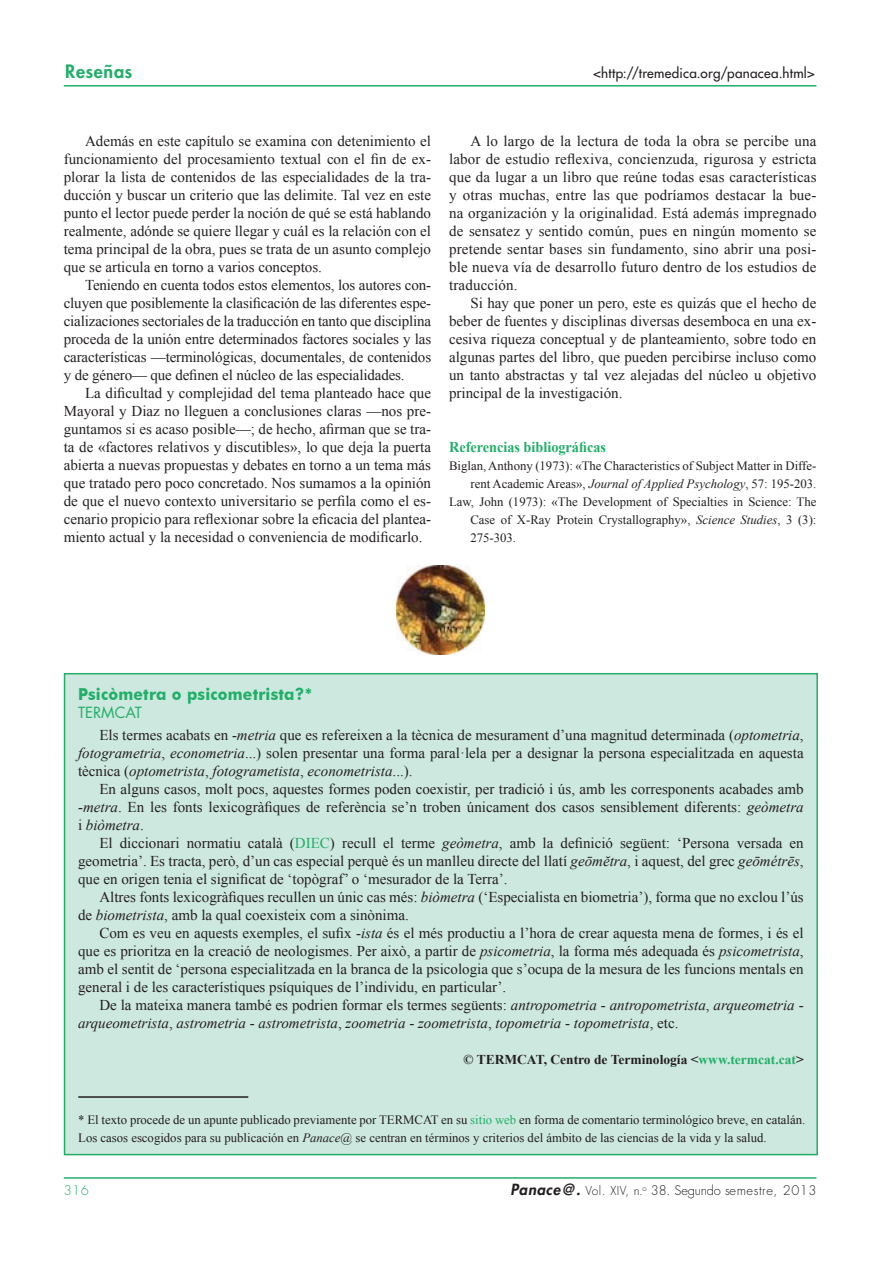
<style>
.page{position:relative;width:893px;height:1263px;background:#fff}
.page>*{position:absolute;margin:0;border:0;box-sizing:border-box;transform-origin:0 0}
.t1{font:800 18px "Futura Std";letter-spacing:.04em;color:#21ae68}
.t2{font:700 16.5px "Futura BT";letter-spacing:.015em;color:#21ae68;scale:.95 1}
.t3{font:15px/18px "Times New Roman";color:#231f20;text-align:justify}
.t4{font:italic 15px/18px "Times New Roman";color:#231f20}
.t5{font:700 15px "Times New Roman";color:#21ae68;scale:.95 1}
.t6{font:15px "Futura Std";color:#21ae68}
.t7{font:700 13.5px "Times New Roman";color:#231f20}
.t8{font:500 13.5px "Futura Std";letter-spacing:.02em;color:#231f20}
.t9{font:300 12.9px "Futura Std";letter-spacing:.04em;color:#231f20}
.t10{font:300 12.9px "Futura Std";color:#21ae68}
.t11{font:12.75px/18px "Times New Roman";color:#231f20}
.s1{font-style:italic}
.s2{color:#21ae68}
.s3{font-style:normal}
.s4{font-weight:800;font-style:italic;font-size:15px}
.s5{font-size:12px}
</style>
<div class="page">
<hr style="left:64px;top:1177px;width:752px;height:2px;background:#21ae68">
<hr style="left:64px;top:85px;width:752px;height:2px;background:#21ae68">
<div style="left:65px;top:674px;width:752px;height:480px;background:#cde8de"></div>
<div style="left:64px;top:673px;width:754px;height:482px;border:2px solid #21ae68"></div>
<hr style="left:78px;top:1096px;width:170px;height:2px;background:#231f20">
<img style="left:396px;top:566px;width:89px;height:88px">
<p class="t1" style="left:65px;top:60px;width:69px">Reseñas</p>
<p class="t8" style="left:593px;top:65px;width:223px">&lt;http://tremedica.org/panacea.html&gt;</p>
<p class="t3" style="left:64px;top:131px;width:369px;text-indent:21px">Además en este capítulo se examina con detenimiento el funcionamiento del procesamiento textual con el fin de ex&shy;plorar la lista de contenidos de las especialidades de la tra&shy;ducción y buscar un criterio que las delimite. Tal vez en este punto el lector puede perder la noción de qué se está hablando realmente, adónde se quiere llegar y cuál es la relación con el tema principal de la obra, pues se trata de un asunto complejo que se articula en torno a varios conceptos.</p>
<p class="t3" style="left:64px;top:275px;width:369px;text-indent:21px">Teniendo en cuenta todos estos elementos, los autores con&shy;cluyen que posiblemente la clasificación de las diferentes espe&shy;cializaciones sectoriales de la traducción en tanto que disciplina proceda de la unión entre determinados factores sociales y las características —terminológicas, documentales, de contenidos y de género— que definen el núcleo de las especialidades.</p>
<p class="t3" style="left:64px;top:383px;width:369px;text-indent:21px">La dificultad y complejidad del tema planteado hace que Mayoral y Diaz no lleguen a conclusiones claras —nos pre&shy;guntamos si es acaso posible—; de hecho, afirman que se tra&shy;ta de «factores relativos y discutibles», lo que deja la puerta abierta a nuevas propuestas y debates en torno a un tema más que tratado pero poco concretado. Nos sumamos a la opinión de que el nuevo contexto universitario se perfila como el es&shy;cenario propicio para reflexionar sobre la eficacia del plantea&shy;miento actual y la necesidad o conveniencia de modificarlo.</p>
<p class="t3" style="left:449px;top:131px;width:369px;text-indent:21px">A lo largo de la lectura de toda la obra se percibe una labor de estudio reflexiva, concienzuda, rigurosa y estricta que da lugar a un libro que reúne todas esas características y otras muchas, entre las que podríamos destacar la bue&shy;na organización y la originalidad. Está además impregnado de sensatez y sentido común, pues en ningún momento se pretende sentar bases sin fundamento, sino abrir una posi&shy;ble nueva vía de desarrollo futuro dentro de los estudios de traducción.</p>
<p class="t3" style="left:449px;top:293px;width:369px;text-indent:21px">Si hay que poner un pero, este es quizás que el hecho de beber de fuentes y disciplinas diversas desemboca en una ex&shy;cesiva riqueza conceptual y de planteamiento, sobre todo en algunas partes del libro, que pueden percibirse incluso como un tanto abstractas y tal vez alejadas del núcleo u objetivo principal de la investigación.</p>
<p class="t5" style="left:449px;top:436px;width:167px">Referencias bibliográficas</p>
<p class="t11" style="left:449px;top:456px;width:369px">Biglan, Anthony (1973): «The Characteristics of Subject Matter in Diffe-</p>
<p class="t11" style="left:470px;top:474px;width:347px">rent Academic Areas», <span class="s1">Journal of Applied Psychology</span>, 57: 195-203.</p>
<p class="t11" style="left:449px;top:492px;width:369px">Law, John (1973): «The Development of Specialties in Science: The</p>
<p class="t11" style="left:470px;top:510px;width:348px">Case of X-Ray Protein Crystallography», <span class="s1">Science Studies</span>, 3 (3):</p>
<p class="t11" style="left:470px;top:528px;width:47px">275-303.</p>
<p class="t2" style="left:78px;top:684px;width:248px">Psicòmetra o psicometrista?*</p>
<p class="t6" style="left:78px;top:703px;width:65px">TERMCAT</p>
<p class="t3" style="left:78px;top:725px;width:727px;text-indent:21px">Els termes acabats en <span class="s1">-metria</span> que es refereixen a la tècnica de mesurament d’una magnitud determinada (<span class="s1">optometria</span>, <span class="s1">fotogrametria</span>, <span class="s1">econometria</span>...) solen presentar una forma paral·lela per a designar la persona especialitzada en aquesta tècnica (<span class="s1">optometrista</span>, <span class="s1">fotogrametista</span>, <span class="s1">econometrista</span>...).</p>
<p class="t3" style="left:78px;top:779px;width:727px;text-indent:21px">En alguns casos, molt pocs, aquestes formes poden coexistir, per tradició i ús, amb les corresponents acabades amb <span class="s1">-metra</span>. En les fonts lexicogràfiques de referència se’n troben únicament dos casos sensiblement diferents: <span class="s1">geòmetra </span>i <span class="s1">biòmetra</span>.</p>
<p class="t3" style="left:78px;top:833px;width:727px;text-indent:21px">El diccionari normatiu català (<span class="s2">DIEC</span>) recull el terme <span class="s1">geòmetra</span>, amb la definició següent: ‘Persona versada en geometria’. Es tracta, però, d’un cas especial perquè és un manlleu directe del llatí <span class="s1">geōmĕtra</span>, i aquest, del grec <span class="s1">geōmétrēs</span>, que en origen tenia el significat de ‘topògraf’ o ‘mesurador de la Terra’.</p>
<p class="t3" style="left:78px;top:887px;width:727px;text-indent:21px">Altres fonts lexicogràfiques recullen un únic cas més: <span class="s1">biòmetra</span> (‘Especialista en biometria’), forma que no exclou l’ús de <span class="s1">biometrista</span>, amb la qual coexisteix com a sinònima.</p>
<p class="t3" style="left:78px;top:923px;width:727px;text-indent:21px">Com es veu en aquests exemples, el sufix -<span class="s1">ista</span> és el més productiu a l’hora de crear aquesta mena de formes, i és el que es prioritza en la creació de neologismes. Per això, a partir de <span class="s1">psicometria</span>, la forma més adequada és <span class="s1">psicometrista</span>, amb el sentit de ‘persona especialitzada en la branca de la psicologia que s’ocupa de la mesura de les funcions mentals en general i de les característiques psíquiques de l’individu, en particular’.</p>
<p class="t4" style="left:78px;top:995px;width:727px;text-indent:21px"><span class="s3">De la mateixa manera també es podrien formar els termes següents:</span> antropometria <span class="s3">-</span> antropometrista<span class="s3">,</span> arqueometria <span class="s3">- </span>arqueometrista<span class="s3">,</span> astrometria <span class="s3">-</span> astrometrista<span class="s3">,</span> zoometria <span class="s3">-</span> zoometrista<span class="s3">,</span> topometria <span class="s3">-</span> topometrista<span class="s3">, etc.</span></p>
<p class="t7" style="left:463px;top:1050px;width:342px">© TERMCAT, Centro de Terminología &lt;<span class="s2">www.termcat.cat</span>&gt;</p>
<p class="t11" style="left:78px;top:1111px;width:729px">* El texto procede de un apunte publicado previamente por TERMCAT en su <span class="s2">sitio web</span> en forma de comentario terminológico breve, en catalán.<br>Los casos escogidos para su publicación en <span class="s1">Panace@</span> se centran en términos y criterios del ámbito de las ciencias de la vida y la salud.</p>
<p class="t10" style="left:64px;top:1182px;width:27px">316</p>
<p class="t9" style="left:510px;top:1182px;width:307px"><span class="s4">Panace@.</span> <span class="s5">Vol. XIV, n.</span><sup>o</sup> 38. Segundo semestre, 2013</p>
</div>
